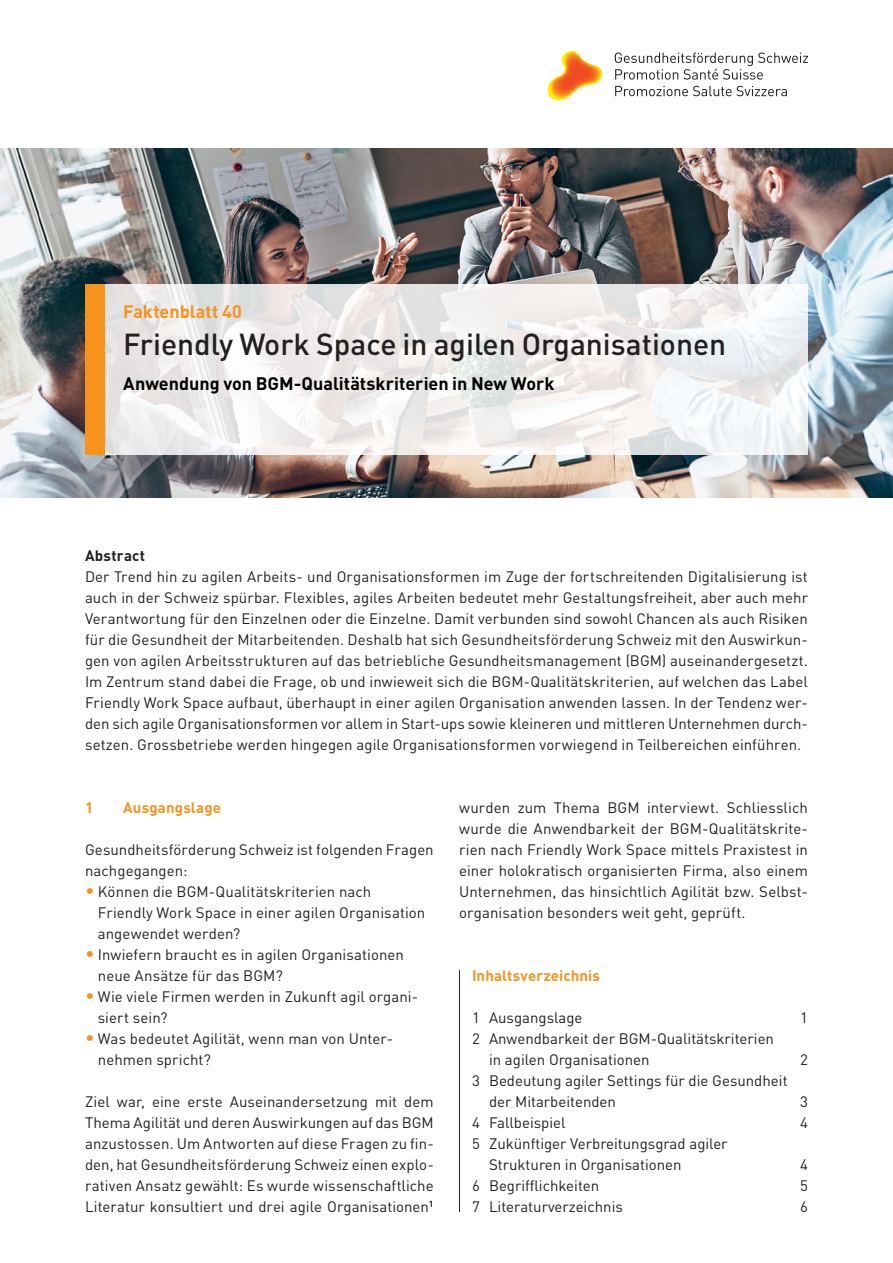
<style>
.page{position:relative;width:893px;height:1263px;background:#fff}
.page>*{position:absolute;margin:0;border:0;box-sizing:border-box;transform-origin:0 0}
.t1{font:500 30px "DIN Pro";color:#231f20}
.t2{font:700 18px "DIN Pro";color:#000}
.t3{font:700 18px "DIN Pro";color:#f7931d}
.t4{font:15px/21px "DIN Pro";letter-spacing:.005em;color:#231f20}
.t5{font:700 15px "DIN Pro";letter-spacing:.01em;color:#f7931d}
.t6{font:700 15px "DIN Pro";letter-spacing:.02em;color:#231f20}
.s1{font-size:18px;color:#f7931d}
</style>
<div class="page">
<img style="left:0;top:149px;width:893px;height:349px">
<svg style="left:104px;top:285px;width:704px;height:170px"></svg>
<div style="left:85px;top:285px;width:19px;height:170px;background:#f7931d"></div>
<img style="left:547px;top:51px;width:56px;height:49px">
<svg style="left:615px;top:53px;width:193px;height:27px"></svg>
<svg style="left:615px;top:86px;width:172px;height:10px"></svg>
<hr style="left:459px;top:970px;width:1px;height:242px;background:#231f20">
<p class="t3" style="left:123px;top:299px;width:120px">Faktenblatt 40</p>
<h1 class="t1" style="left:123px;top:324px;width:604px">Friendly Work Space in agilen Organisationen</h1>
<p class="t2" style="left:123px;top:372px;width:433px">Anwendung von BGM-Qualitätskriterien in New Work</p>
<p class="t6" style="left:85px;top:545px;width:62px">Abstract</p>
<p class="t4" style="left:85px;top:565px;width:724px;text-align:justify">Der Trend hin zu agilen Arbeits- und Organisationsformen im Zuge der fortschreitenden Digitalisierung ist auch in der Schweiz spürbar. Flexibles, agiles Arbeiten bedeutet mehr Gestaltungsfreiheit, aber auch mehr Verantwortung für den Einzelnen oder die Einzelne. Damit verbunden sind sowohl Chancen als auch Risiken für die Gesundheit der Mitarbeitenden. Deshalb hat sich Gesundheitsförderung Schweiz mit den Auswirkun&shy;gen von agilen Arbeitsstrukturen auf das betriebliche Gesundheitsmanagement (BGM) auseinandergesetzt.<br>Im Zentrum stand dabei die Frage, ob und inwieweit sich die BGM-Qualitätskriterien, auf welchen das Label Friendly Work Space aufbaut, überhaupt in einer agilen Organisation anwenden lassen. In der Tendenz wer&shy;den sich agile Organisationsformen vor allem in Start-ups sowie kleineren und mittleren Unternehmen durch&shy;setzen. Grossbetriebe werden hingegen agile Organisationsformen vorwiegend in Teilbereichen einführen.</p>
<p class="t5" style="left:85px;top:797px;width:10px">1</p>
<p class="t5" style="left:123px;top:797px;width:99px">Ausgangslage</p>
<p class="t4" style="left:85px;top:838px;width:350px">Gesundheitsförderung Schweiz ist folgenden Fragen nachgegangen:</p>
<p class="t4" style="left:98px;top:880px;width:329px;text-indent:-13px"><span class="s1">•</span> Können die BGM-Qualitätskriterien nach<br>Friendly Work Space in einer agilen Organisation angewendet werden?</p>
<p class="t4" style="left:98px;top:943px;width:308px;text-indent:-13px"><span class="s1">•</span> Inwiefern braucht es in agilen Organisationen neue Ansätze für das BGM?</p>
<p class="t4" style="left:98px;top:985px;width:322px;text-indent:-13px"><span class="s1">•</span> Wie viele Firmen werden in Zukunft agil organi&shy;siert sein?</p>
<p class="t4" style="left:98px;top:1027px;width:295px;text-indent:-13px"><span class="s1">•</span> Was bedeutet Agilität, wenn man von Unter&shy;nehmen spricht?</p>
<p class="t4" style="left:85px;top:1090px;width:350px;text-align:justify">Ziel war, eine erste Auseinandersetzung mit dem Thema Agilität und deren Auswirkungen auf das BGM anzustossen. Um Antworten auf diese Fragen zu fin&shy;den, hat Gesundheitsförderung Schweiz einen explo&shy;rativen Ansatz gewählt: Es wurde wissenschaftliche Literatur konsultiert und drei agile Organisationen<sup>1</sup></p>
<p class="t4" style="left:459px;top:796px;width:350px">wurden zum Thema BGM interviewt. Schliesslich wurde die Anwendbarkeit der BGM-Qualitätskrite&shy;rien nach Friendly Work Space mittels Praxistest in einer holokratisch organisierten Firma, also einem Unternehmen, das hinsichtlich Agilität bzw. Selbst&shy;organisation besonders weit geht, geprüft.</p>
<p class="t5" style="left:472px;top:965px;width:129px">Inhaltsverzeichnis</p>
<p class="t4" style="left:472px;top:1006px;width:112px">1 Ausgangslage</p>
<p class="t4" style="left:800px;top:1006px;width:9px">1</p>
<p class="t4" style="left:489px;top:1027px;width:287px;text-indent:-17px">2 Anwendbarkeit der BGM-Qualitätskriterien in agilen Organisationen</p>
<p class="t4" style="left:800px;top:1048px;width:9px">2</p>
<p class="t4" style="left:489px;top:1069px;width:300px;text-indent:-17px">3 Bedeutung agiler Settings für die Gesundheit der Mitarbeitenden</p>
<p class="t4" style="left:800px;top:1090px;width:9px">3</p>
<p class="t4" style="left:472px;top:1111px;width:95px">4 Fallbeispiel</p>
<p class="t4" style="left:800px;top:1111px;width:9px">4</p>
<p class="t4" style="left:489px;top:1132px;width:240px;text-indent:-17px">5 Zukünftiger Verbreitungsgrad agiler<br>Strukturen in Organisationen</p>
<p class="t4" style="left:800px;top:1153px;width:9px">4</p>
<p class="t4" style="left:472px;top:1174px;width:129px">6 Begrifflichkeiten</p>
<p class="t4" style="left:800px;top:1174px;width:9px">5</p>
<p class="t4" style="left:472px;top:1195px;width:152px">7 Literaturverzeichnis</p>
<p class="t4" style="left:800px;top:1195px;width:9px">6</p>
</div>
